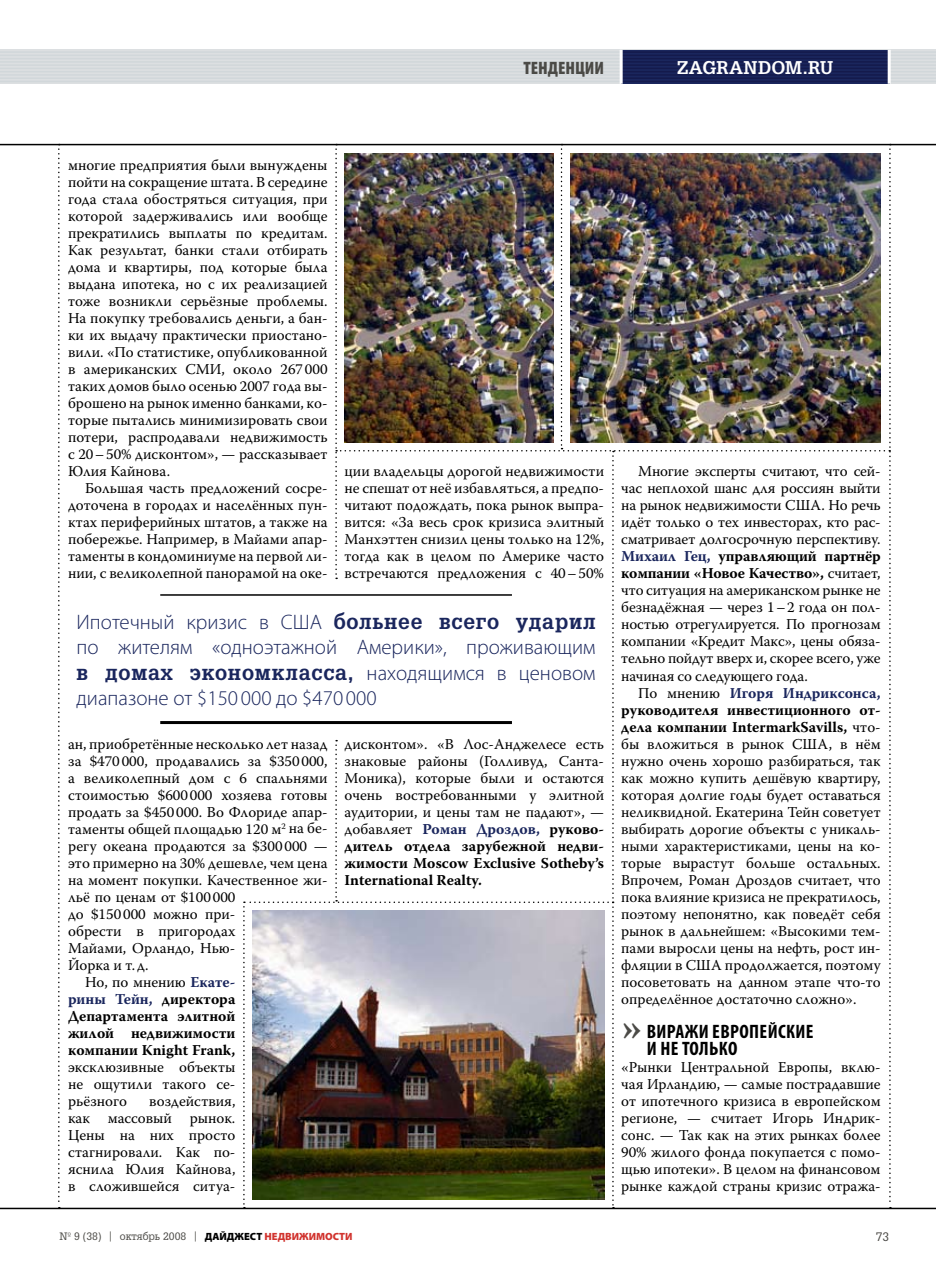
<style>
.page{position:relative;width:936px;height:1263px;background:#fff}
.page>*{position:absolute;margin:0;border:0;box-sizing:border-box;transform-origin:0 0}
.t1{font:300 21px/25.5px "Myriad Pro";color:#1a265d}
.t2{font:700 21px "AG Gloria";letter-spacing:.04em;color:#1a265d}
.t3{font:700 condensed 19.5px/17px "Myriad Pro";letter-spacing:.02em;color:#000}
.t4{font:700 18px "AG Gloria";color:#fff}
.t5{font:900 condensed 18px "Myriad Pro";color:#4b4a46}
.t6{font:15px/17px "Warnock Pro";color:#000;text-align:justify}
.t7{font:700 15px "Warnock Pro";color:#000}
.t8{font:700 15px "Warnock Pro";color:#1a265d}
.t9{font:12px "AG Gloria";color:#4b4a46}
.t10{font:10.5px "AG Gloria";color:#4b4a46}
.s1{font-family:"AG Gloria";font-weight:700}
.s2{font-family:"Myriad Pro";font-weight:300}
.s3{font-weight:700;color:#1a265d}
.s4{color:#000}
.s5{font-weight:700}
.s6{font-family:"Warnock Pro"}
.s7{font-family:"Myriad Pro";font-weight:900;color:#000}
.s8{font-family:"Myriad Pro";font-weight:900;color:#d1342f}
.s9{font-family:"Warnock Pro";font-stretch:normal;font-size:39px;color:#4b4a46}
</style>
<div class="page">
<div style="left:0;top:50px;width:935px;height:34px;background:#dcdfe1"></div>
<hr style="left:0;top:51px;width:935px;height:2px;background:#d1d7da">
<hr style="left:0;top:55px;width:935px;height:1px;background:#d1d7da">
<hr style="left:0;top:58px;width:935px;height:1px;background:#d1d7da">
<hr style="left:0;top:61px;width:935px;height:2px;background:#d1d7da">
<hr style="left:0;top:64px;width:935px;height:2px;background:#d1d7da">
<hr style="left:0;top:68px;width:935px;height:1px;background:#d1d7da">
<hr style="left:0;top:71px;width:935px;height:1px;background:#d1d7da">
<hr style="left:0;top:74px;width:935px;height:2px;background:#d1d7da">
<hr style="left:0;top:77px;width:935px;height:2px;background:#d1d7da">
<hr style="left:0;top:81px;width:935px;height:1px;background:#d1d7da">
<div style="left:621px;top:50px;width:268px;height:34px;background:#1a265d"></div>
<hr style="left:0;top:144px;width:935px;height:1px;background:#000">
<hr style="left:621px;top:51px;width:268px;height:2px;background:#141a4c">
<hr style="left:621px;top:55px;width:268px;height:1px;background:#141a4c">
<hr style="left:621px;top:58px;width:268px;height:1px;background:#141a4c">
<hr style="left:621px;top:61px;width:268px;height:2px;background:#141a4c">
<hr style="left:621px;top:64px;width:268px;height:2px;background:#141a4c">
<hr style="left:621px;top:68px;width:268px;height:1px;background:#141a4c">
<hr style="left:621px;top:71px;width:268px;height:1px;background:#141a4c">
<hr style="left:621px;top:74px;width:268px;height:2px;background:#141a4c">
<hr style="left:621px;top:77px;width:268px;height:2px;background:#141a4c">
<hr style="left:621px;top:81px;width:268px;height:1px;background:#141a4c">
<hr style="left:619px;top:50px;width:3px;height:34px;background:#fff">
<hr style="left:887px;top:50px;width:3px;height:34px;background:#fff">
<hr style="left:0;top:1208px;width:935px;height:1px;background:#000">
<svg style="left:58px;top:145px;width:2px;height:1063px"></svg>
<hr style="left:160px;top:594px;width:352px;height:2px;background:#000">
<hr style="left:160px;top:721px;width:352px;height:3px;background:#000">
<img style="left:243px;top:145px;width:647px;height:1063px">
<p class="t5" style="left:523px;top:57px;width:82px">ТЕНДЕНЦИИ</p>
<p class="t4" style="left:677px;top:57px;width:158px">ZAGRANDOM.RU</p>
<p class="t6" style="left:68px;top:156px;width:261px">многие предприятия были вынуждены пойти на сокращение штата. В середине года стала обостряться ситуация, при которой задерживались или вообще прекратились выплаты по кредитам.<br>Как результат, банки стали отбирать дома и квартиры, под которые была выдана ипотека, но с их реализацией тоже возникли серьёзные проблемы.<br>На покупку требовались деньги, а бан&shy;ки их выдачу практически приостано&shy;вили. «По статистике, опубликованной в американских СМИ, около 267 000 таких домов было осенью 2007 года вы&shy;брошено на рынок именно банками, ко&shy;торые пытались минимизировать свои потери, распродавали недвижимость с 20–50% дисконтом», — рассказывает Юлия Кайнова.</p>
<p class="t6" style="left:68px;top:480px;width:261px;text-indent:17px">Большая часть предложений сосре&shy;доточена в городах и населённых пун&shy;ктах периферийных штатов, а также на побережье. Например, в Майами апар&shy;таменты в кондоминиуме на первой ли&shy;нии, с великолепной панорамой на оке-</p>
<p class="t6" style="left:344px;top:463px;width:261px">ции владельцы дорогой недвижимости не спешат от неё избавляться, а предпо&shy;читают подождать, пока рынок выпра&shy;вится: «За весь срок кризиса элитный Манхэттен снизил цены только на 12%, тогда как в целом по Америке часто встречаются предложения с 40–50%</p>
<h1 class="t1" style="left:77px;top:609px;width:520px">Ипотечный кризис в США <span class="s1">больнее всего ударил </span>по жителям «одноэтажной Америки», проживающим</h1>
<h1 class="t2" style="left:77px;top:660px;width:520px">в домах экономкласса, <span class="s2">находящимся в ценовом</span></h1>
<h1 class="t1" style="left:77px;top:686px;width:301px">диапазоне от $150 000 до $470 000</h1>
<p class="t6" style="left:68px;top:735px;width:261px">ан, приобретённые несколько лет назад</p>
<p class="t6" style="left:68px;top:752px;width:261px">за $470000, продавались за $350000,</p>
<p class="t6" style="left:68px;top:769px;width:261px">а великолепный дом с 6 спальнями</p>
<p class="t6" style="left:68px;top:786px;width:261px">стоимостью $600000 хозяева готовы</p>
<p class="t6" style="left:68px;top:803px;width:261px">продать за $450000. Во Флориде апар-</p>
<p class="t6" style="left:68px;top:820px;width:261px">таменты общей площадью 120 м<sup>2</sup> на бе-</p>
<p class="t6" style="left:68px;top:837px;width:261px">регу океана продаются за $300000 —</p>
<p class="t6" style="left:68px;top:854px;width:261px">это примерно на 30% дешевле, чем цена</p>
<p class="t6" style="left:68px;top:871px;width:261px">на момент покупки. Качественное жи-</p>
<p class="t6" style="left:68px;top:888px;width:169px">льё по ценам от $100 000</p>
<p class="t6" style="left:68px;top:905px;width:169px">до $150000 можно при-</p>
<p class="t6" style="left:68px;top:922px;width:169px">обрести в пригородах</p>
<p class="t6" style="left:68px;top:939px;width:169px">Майами, Орландо, Нью-</p>
<p class="t6" style="left:68px;top:956px;width:82px">Йорка и т.д.</p>
<p class="t6" style="left:85px;top:973px;width:152px">Но, по мнению <span class="s3">Екате-</span></p>
<p class="t8" style="left:68px;top:990px;width:169px">рины Тейн, <span class="s4">директора</span></p>
<p class="t7" style="left:68px;top:1007px;width:169px">Департамента элитной</p>
<p class="t7" style="left:68px;top:1024px;width:169px">жилой недвижимости</p>
<p class="t7" style="left:68px;top:1041px;width:169px">компании Knight Frank,</p>
<p class="t6" style="left:68px;top:1058px;width:169px">эксклюзивные объекты не ощутили такого се&shy;рьёзного</p>
<p class="t6" style="left:68px;top:1092px;width:169px;text-indent:81px">воздействия, как массовый рынок.<br>Цены на них просто стагнировали. Как по&shy;яснила Юлия Кайнова, в сложившейся ситуа-</p>
<p class="t6" style="left:344px;top:735px;width:261px">дисконтом». «В Лос-Анджелесе есть знаковые районы (Голливуд, Санта-Моника), которые были и остаются очень востребованными у элитной аудитории, и цены там не падают», — добавляет <span class="s3">Роман Дроздов,</span> <span class="s5">руково&shy;дитель отдела зарубежной недви&shy;жимости Moscow Exclusive Sotheby’s International Realty.</span></p>
<p class="t10" style="left:60px;top:1230px;width:294px">№ 9 (38) <span class="s6">|</span> октябрь 2008 <span class="s6">|</span> <span class="s7">ДАЙДЖЕСТ</span> <span class="s8">НЕДВИЖИМОСТИ</span></p>
<p class="t6" style="left:621px;top:463px;width:261px;text-indent:17px">Многие эксперты считают, что сей&shy;час неплохой шанс для россиян выйти на рынок недвижимости США. Но речь идёт только о тех инвесторах, кто рас&shy;сматривает долгосрочную перспективу.<br><span class="s3">Михаил Гец,</span> <span class="s5">управляющий партнёр компании «Новое Качество»,</span> считает, что ситуация на американском рынке не безнадёжная — через 1–2 года он пол&shy;ностью отрегулируется. По прогнозам компании «Кредит Макс», цены обяза&shy;тельно пойдут вверх и, скорее всего, уже начиная со следующего года.</p>
<p class="t6" style="left:621px;top:684px;width:261px;text-indent:17px">По мнению <span class="s3">Игоря Индриксонса, </span><span class="s5">руководителя инвестиционного от&shy;дела компании IntermarkSavills,</span> что&shy;бы вложиться в рынок США, в нём нужно очень хорошо разбираться, так как можно купить дешёвую квартиру, которая долгие годы будет оставаться неликвидной. Екатерина Тейн советует выбирать дорогие объекты с уникаль&shy;ными характеристиками, цены на ко&shy;торые вырастут больше остальных.<br>Впрочем, Роман Дроздов считает, что пока влияние кризиса не прекратилось, поэтому непонятно, как поведёт себя рынок в дальнейшем: «Высокими тем&shy;пами выросли цены на нефть, рост ин&shy;фляции в США продолжается, поэтому посоветовать на данном этапе что-то определённое достаточно сложно».</p>
<h2 class="t3" style="left:646px;top:1022px;width:168px;text-indent:-26px"><span class="s9">»</span> Виражи европейские и не только</h2>
<p class="t6" style="left:621px;top:1058px;width:261px">«Рынки Центральной Европы, вклю&shy;чая Ирландию, — самые пострадавшие от ипотечного кризиса в европейском регионе, — считает Игорь Индрик&shy;сонс. — Так как на этих рынках более 90% жилого фонда покупается с помо&shy;щью ипотеки». В целом на финансовом рынке каждой страны кризис отража-</p>
<p class="t9" style="left:875px;top:1229px;width:15px">73</p>
</div>
